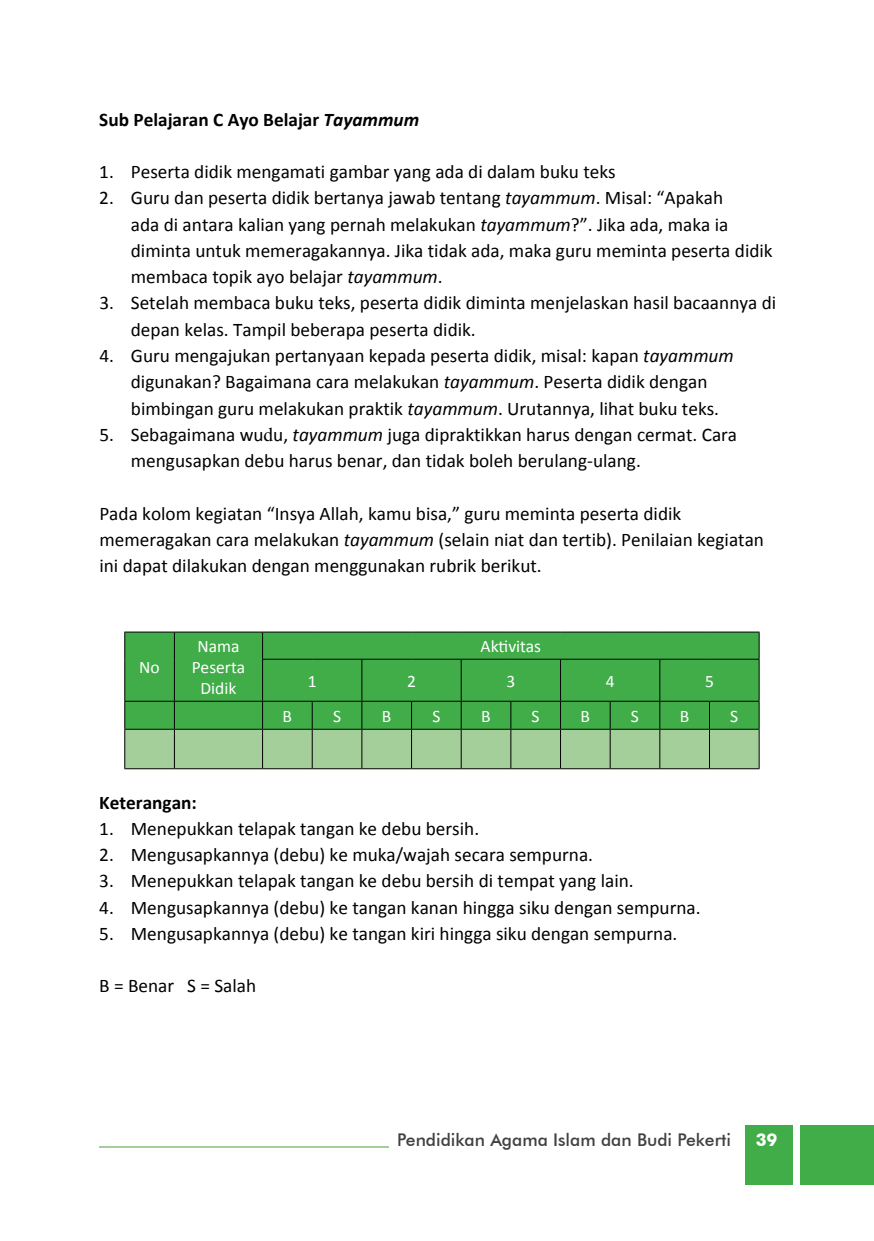
<style>
.page{position:relative;width:874px;height:1241px;background:#fff}
.page>*{position:absolute;margin:0;border:0;box-sizing:border-box;transform-origin:0 0}
.t1{font:19.25px/26.2px "Calibri";color:#000}
.t2{font:700 19.25px "Calibri";color:#000}
.t3{font:17.5px/21px "Calibri";color:#fff;text-align:center}
.t4{font:500 17.5px "Futura BT";color:#414042}
.t5{font:700 17.5px "Futura BT";color:#fff}
.s1{font-style:italic}
.s2{font-family:"Times New Roman Arab"}
</style>
<div class="page">
<hr style="left:99px;top:1145px;width:289px;height:2px;background:#a4ce9a">
<div style="left:745px;top:1124px;width:128px;height:60px;background:#41ad49"></div>
<div style="left:793px;top:1123px;width:6px;height:63px;background:#fff"></div>
<div style="left:125px;top:632px;width:633px;height:68px;background:#41ad49"></div>
<hr style="left:124px;top:631px;width:50px;height:1px;background:#000">
<svg style="left:124px;top:632px;width:1px;height:27px"></svg>
<hr style="left:174px;top:631px;width:88px;height:1px;background:#000">
<svg style="left:174px;top:632px;width:1px;height:27px"></svg>
<hr style="left:124px;top:659px;width:1px;height:41px;background:#000">
<hr style="left:174px;top:659px;width:1px;height:41px;background:#000">
<hr style="left:262px;top:631px;width:50px;height:1px;background:#000">
<svg style="left:262px;top:632px;width:1px;height:26px"></svg>
<hr style="left:312px;top:631px;width:50px;height:1px;background:#000">
<hr style="left:362px;top:631px;width:49px;height:1px;background:#000">
<hr style="left:411px;top:631px;width:50px;height:1px;background:#000">
<hr style="left:461px;top:631px;width:49px;height:1px;background:#000">
<hr style="left:510px;top:631px;width:50px;height:1px;background:#000">
<hr style="left:560px;top:631px;width:50px;height:1px;background:#000">
<hr style="left:610px;top:631px;width:49px;height:1px;background:#000">
<hr style="left:659px;top:631px;width:50px;height:1px;background:#000">
<hr style="left:709px;top:631px;width:50px;height:1px;background:#000">
<svg style="left:758px;top:632px;width:1px;height:26px"></svg>
<hr style="left:262px;top:658px;width:50px;height:1px;background:#000">
<hr style="left:262px;top:659px;width:1px;height:41px;background:#000">
<hr style="left:312px;top:658px;width:50px;height:1px;background:#000">
<hr style="left:362px;top:658px;width:49px;height:1px;background:#000">
<hr style="left:361px;top:659px;width:1px;height:41px;background:#000">
<hr style="left:411px;top:658px;width:50px;height:1px;background:#000">
<hr style="left:461px;top:658px;width:49px;height:1px;background:#000">
<hr style="left:460px;top:659px;width:1px;height:41px;background:#000">
<hr style="left:510px;top:658px;width:50px;height:1px;background:#000">
<hr style="left:560px;top:658px;width:50px;height:1px;background:#000">
<hr style="left:559px;top:659px;width:1px;height:41px;background:#000">
<hr style="left:610px;top:658px;width:49px;height:1px;background:#000">
<hr style="left:659px;top:658px;width:50px;height:1px;background:#000">
<hr style="left:659px;top:659px;width:1px;height:41px;background:#000">
<hr style="left:709px;top:658px;width:50px;height:1px;background:#000">
<hr style="left:758px;top:659px;width:1px;height:41px;background:#000">
<hr style="left:124px;top:700px;width:50px;height:1px;background:#000">
<hr style="left:174px;top:700px;width:88px;height:1px;background:#000">
<hr style="left:262px;top:700px;width:50px;height:1px;background:#000">
<hr style="left:312px;top:700px;width:50px;height:1px;background:#000">
<hr style="left:362px;top:700px;width:49px;height:1px;background:#000">
<hr style="left:411px;top:700px;width:50px;height:1px;background:#000">
<hr style="left:461px;top:700px;width:49px;height:1px;background:#000">
<hr style="left:510px;top:700px;width:50px;height:1px;background:#000">
<hr style="left:560px;top:700px;width:50px;height:1px;background:#000">
<hr style="left:610px;top:700px;width:49px;height:1px;background:#000">
<hr style="left:659px;top:700px;width:50px;height:1px;background:#000">
<hr style="left:709px;top:700px;width:50px;height:1px;background:#000">
<svg style="left:124px;top:701px;width:635px;height:67px;background:#76b874"></svg>
<hr style="left:124px;top:728px;width:50px;height:1px;background:#000">
<hr style="left:124px;top:729px;width:1px;height:39px;background:#000">
<hr style="left:174px;top:728px;width:88px;height:1px;background:#000">
<hr style="left:174px;top:729px;width:1px;height:39px;background:#000">
<hr style="left:262px;top:728px;width:50px;height:1px;background:#000">
<hr style="left:262px;top:729px;width:1px;height:39px;background:#000">
<hr style="left:312px;top:728px;width:50px;height:1px;background:#000">
<hr style="left:311px;top:729px;width:1px;height:39px;background:#000">
<hr style="left:362px;top:728px;width:49px;height:1px;background:#000">
<hr style="left:361px;top:729px;width:1px;height:39px;background:#000">
<hr style="left:411px;top:728px;width:50px;height:1px;background:#000">
<hr style="left:411px;top:729px;width:1px;height:39px;background:#000">
<hr style="left:461px;top:728px;width:49px;height:1px;background:#000">
<hr style="left:460px;top:729px;width:1px;height:39px;background:#000">
<hr style="left:510px;top:728px;width:50px;height:1px;background:#000">
<hr style="left:510px;top:729px;width:1px;height:39px;background:#000">
<hr style="left:560px;top:728px;width:50px;height:1px;background:#000">
<hr style="left:559px;top:729px;width:1px;height:39px;background:#000">
<hr style="left:610px;top:728px;width:49px;height:1px;background:#000">
<hr style="left:609px;top:729px;width:1px;height:39px;background:#000">
<hr style="left:659px;top:728px;width:50px;height:1px;background:#000">
<hr style="left:659px;top:729px;width:1px;height:39px;background:#000">
<hr style="left:709px;top:728px;width:50px;height:1px;background:#000">
<hr style="left:708px;top:729px;width:1px;height:39px;background:#000">
<hr style="left:758px;top:729px;width:1px;height:39px;background:#000">
<hr style="left:124px;top:768px;width:50px;height:1px;background:#000">
<hr style="left:174px;top:768px;width:88px;height:1px;background:#000">
<hr style="left:262px;top:768px;width:50px;height:1px;background:#000">
<hr style="left:312px;top:768px;width:50px;height:1px;background:#000">
<hr style="left:362px;top:768px;width:49px;height:1px;background:#000">
<hr style="left:411px;top:768px;width:50px;height:1px;background:#000">
<hr style="left:461px;top:768px;width:49px;height:1px;background:#000">
<hr style="left:510px;top:768px;width:50px;height:1px;background:#000">
<hr style="left:560px;top:768px;width:50px;height:1px;background:#000">
<hr style="left:610px;top:768px;width:49px;height:1px;background:#000">
<hr style="left:659px;top:768px;width:50px;height:1px;background:#000">
<hr style="left:709px;top:768px;width:50px;height:1px;background:#000">
<p class="t2" style="left:99px;top:107px;width:321px">Sub Pelajaran C Ayo Belajar <span class="s1">Tayammum</span></p>
<p class="t1" style="left:99px;top:159px;width:517px">1. Peserta didik mengamati gambar yang ada di dalam buku teks</p>
<p class="t1" style="left:131px;top:185px;width:643px;text-indent:-31px">2. Guru dan peserta didik bertanya jawab tentang <span class="s1">tayammum</span>. Misal: “Apakah<br>ada di antara kalian yang pernah melakukan <span class="s1">tayammum</span>?”. Jika ada, maka ia diminta untuk memeragakannya. Jika tidak ada, maka guru meminta peserta didik membaca topik ayo belajar <span class="s1">tayammum</span>.</p>
<p class="t1" style="left:131px;top:290px;width:646px;text-indent:-31px">3. Setelah membaca buku teks, peserta didik diminta menjelaskan hasil bacaannya di depan kelas. Tampil beberapa peserta didik.</p>
<p class="t1" style="left:131px;top:342px;width:604px;text-indent:-31px">4. Guru mengajukan pertanyaan kepada peserta didik, misal: kapan <span class="s1">tayammum </span>digunakan? Bagaimana cara melakukan <span class="s1">tayammum</span>. Peserta didik dengan bimbingan guru melakukan praktik <span class="s1">tayammum</span>. Urutannya, lihat buku teks.</p>
<p class="t1" style="left:131px;top:421px;width:607px;text-indent:-31px">5. Sebagaimana wu<span class="s2">d</span>u, <span class="s1">tayammum</span> juga dipraktikkan harus dengan cermat. Cara mengusapkan debu harus benar, dan tidak boleh berulang-ulang.</p>
<p class="t1" style="left:99px;top:500px;width:665px">Pada kolom kegiatan “Insya Allah, kamu bisa,” guru meminta peserta didik memeragakan cara melakukan <span class="s1">tayammum</span> (selain niat dan tertib). Penilaian kegiatan ini dapat dilakukan dengan menggunakan rubrik berikut.</p>
<p class="t3" style="left:139px;top:657px;width:22px">No</p>
<p class="t3" style="left:192px;top:636px;width:55px">Nama<br>Peserta<br>Didik</p>
<p class="t3" style="left:480px;top:636px;width:62px">Aktivitas</p>
<p class="t3" style="left:307px;top:670px;width:10px">1</p>
<p class="t3" style="left:407px;top:670px;width:10px">2</p>
<p class="t3" style="left:506px;top:670px;width:10px">3</p>
<p class="t3" style="left:605px;top:670px;width:10px">4</p>
<p class="t3" style="left:704px;top:670px;width:10px">5</p>
<p class="t3" style="left:282px;top:705px;width:11px">B</p>
<p class="t3" style="left:333px;top:705px;width:10px">S</p>
<p class="t3" style="left:382px;top:705px;width:11px">B</p>
<p class="t3" style="left:432px;top:705px;width:10px">S</p>
<p class="t3" style="left:481px;top:705px;width:11px">B</p>
<p class="t3" style="left:531px;top:705px;width:10px">S</p>
<p class="t3" style="left:580px;top:705px;width:11px">B</p>
<p class="t3" style="left:630px;top:705px;width:10px">S</p>
<p class="t3" style="left:679px;top:705px;width:11px">B</p>
<p class="t3" style="left:730px;top:705px;width:10px">S</p>
<p class="t2" style="left:99px;top:789px;width:99px">Keterangan:</p>
<p class="t1" style="left:99px;top:815px;width:381px">1. Menepukkan telapak tangan ke debu bersih.</p>
<p class="t1" style="left:99px;top:841px;width:495px">2. Mengusapkannya (debu) ke muka/wajah secara sempurna.</p>
<p class="t1" style="left:99px;top:867px;width:535px">3. Menepukkan telapak tangan ke debu bersih di tempat yang lain.</p>
<p class="t1" style="left:99px;top:894px;width:602px">4. Mengusapkannya (debu) ke tangan kanan hingga siku dengan sempurna.</p>
<p class="t1" style="left:99px;top:920px;width:579px">5. Mengusapkannya (debu) ke tangan kiri hingga siku dengan sempurna.</p>
<p class="t1" style="left:99px;top:972px;width:158px">B = Benar S = Salah</p>
<p class="t4" style="left:397px;top:1129px;width:335px">Pendidikan Agama Islam dan Budi Pekerti</p>
<p class="t5" style="left:755px;top:1129px;width:23px">39</p>
</div>
